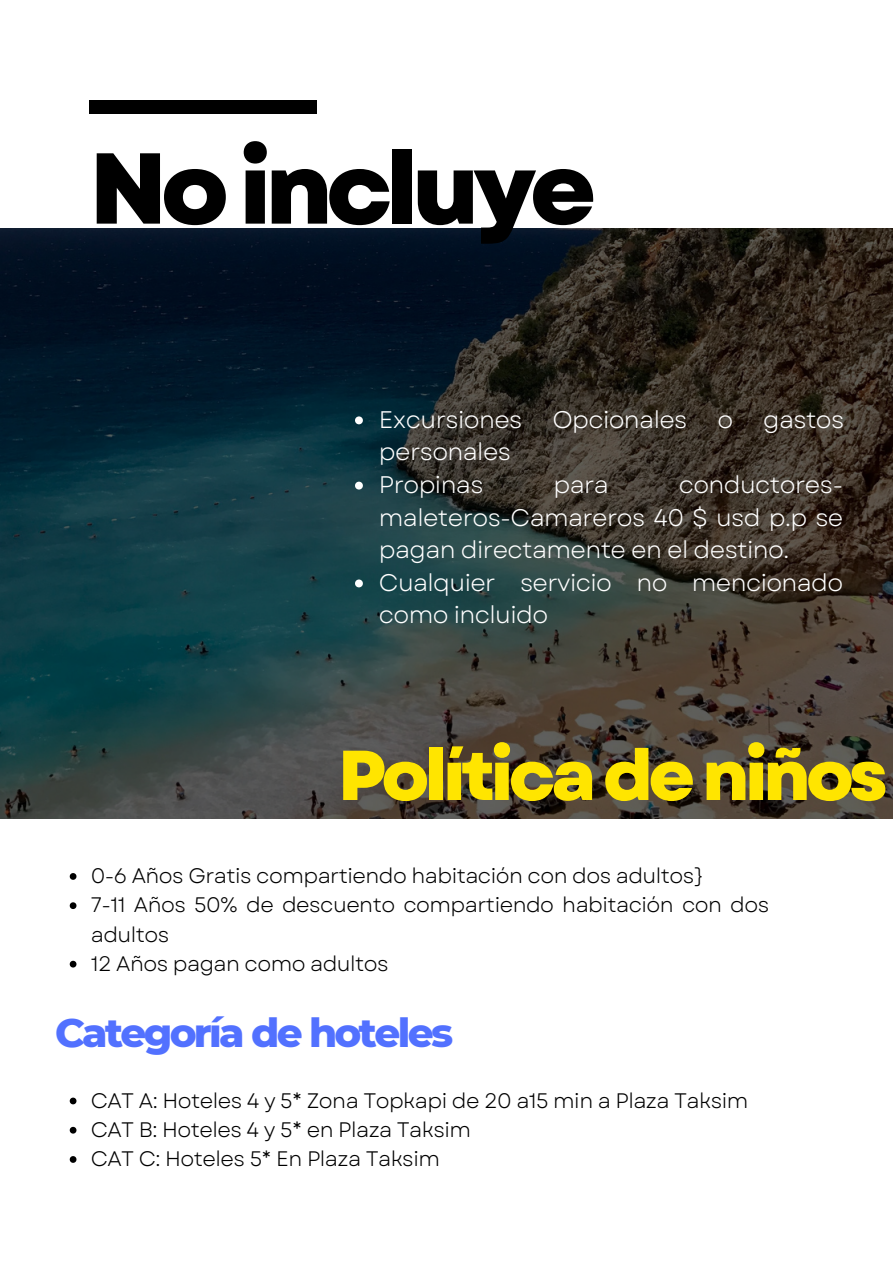
<style>
.page{position:relative;width:893px;height:1264px;background:#fff}
.page>*{position:absolute;margin:0;border:0;box-sizing:border-box;transform-origin:0 0}
.t1{font:800 100.35px "Garet";letter-spacing:-.065em;color:#000}
.t2{font:800 70.5px "Garet";letter-spacing:-.065em;color:#ffe500}
.t3{font:800 40.5px "Montserrat";letter-spacing:-.065em;color:#5271ff}
.t4{font:24px/32.5px "Garet";letter-spacing:-.025em;color:#fff}
.t5{font:21px/29.2px "Garet";letter-spacing:-.025em;color:#000}
</style>
<div class="page">
<div style="left:89px;top:100px;width:228px;height:14px;background:#000"></div>
<svg style="left:0;top:228px;width:892px;height:590px;background:#273233"></svg>
<svg style="left:355px;top:416px;width:8px;height:8px"></svg>
<svg style="left:355px;top:481px;width:8px;height:8px"></svg>
<svg style="left:355px;top:579px;width:8px;height:8px"></svg>
<svg style="left:70px;top:873px;width:6px;height:6px"></svg>
<svg style="left:70px;top:902px;width:6px;height:7px"></svg>
<svg style="left:70px;top:960px;width:6px;height:7px"></svg>
<svg style="left:70px;top:1097px;width:6px;height:7px"></svg>
<svg style="left:70px;top:1126px;width:6px;height:7px"></svg>
<svg style="left:70px;top:1156px;width:6px;height:6px"></svg>
<p class="t1" style="left:89px;top:116px;width:508px">No incluye</p>
<p class="t4" style="left:379px;top:403px;width:467px">Excursiones Opcionales o gastos personales</p>
<p class="t4" style="left:379px;top:468px;width:106px">Propinas</p>
<p class="t4" style="left:553px;top:468px;width:57px">para</p>
<p class="t4" style="left:379px;top:468px;width:466px;text-align:justify;text-indent:300px">conductores&shy;maleteros-Camareros 40 $ usd p.p se pagan directamente en el destino.</p>
<p class="t4" style="left:379px;top:566px;width:466px">Cualquier servicio no mencionado como incluido</p>
<p class="t2" style="left:338px;top:724px;width:551px">Política de niños</p>
<p class="t5" style="left:91px;top:861px;width:615px">0-6 Años Gratis compartiendo habitación con dos adultos}</p>
<p class="t5" style="left:91px;top:890px;width:680px">7-11 Años 50% de descuento compartiendo habitación con dos adultos</p>
<p class="t5" style="left:91px;top:949px;width:299px">12 Años pagan como adultos</p>
<p class="t3" style="left:55px;top:1008px;width:399px">Categoría de hoteles</p>
<p class="t5" style="left:91px;top:1085px;width:659px">CAT A: Hoteles 4 y 5* Zona Topkapi de 20 a15 min a Plaza Taksim</p>
<p class="t5" style="left:91px;top:1115px;width:382px">CAT B: Hoteles 4 y 5* en Plaza Taksim</p>
<p class="t5" style="left:91px;top:1144px;width:350px">CAT C: Hoteles 5* En Plaza Taksim</p>
</div>
